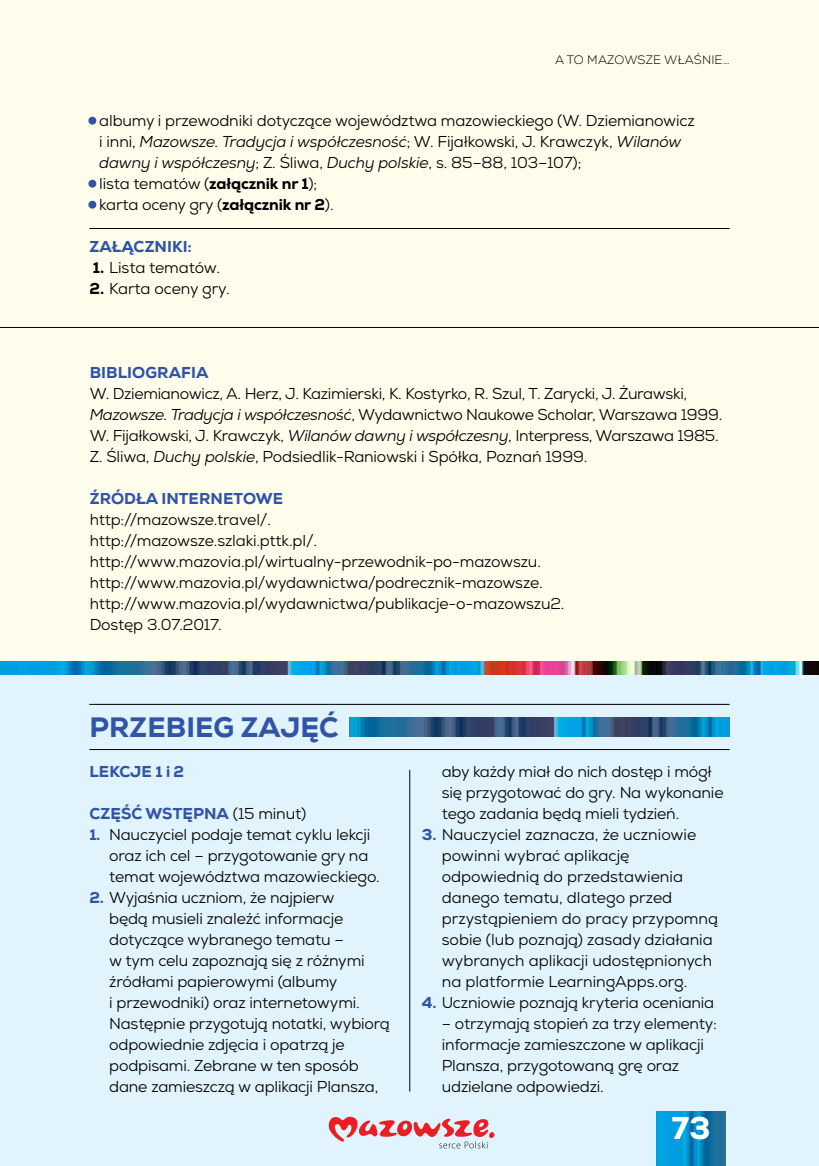
<style>
.page{position:relative;width:819px;height:1166px;background:#fffdeb}
.page>*{position:absolute;margin:0;border:0;box-sizing:border-box;transform-origin:0 0}
.t1{font:800 31.5px "Nexa";color:#fff}
.t2{font:800 28px "Nexa";letter-spacing:.005em;color:#3155a6}
.t3{font:15.75px/21px "Nexa";letter-spacing:-.01em;color:#000}
.t4{font:800 15.75px "Nexa";letter-spacing:.005em;color:#3155a6}
.t5{font:300 12.25px "Nexa";letter-spacing:.015em;color:#000}
.s1{color:#3155a6}
.s2{font-style:italic}
.s3{font-weight:800}
.s4{font-weight:400;color:#000}
.s5{font-weight:800;color:#3155a6}
</style>
<div class="page">
<div style="left:0;top:674px;width:819px;height:492px;background:#e1f4fd"></div>
<img style="left:656px;top:1111px;width:69px;height:55px">
<svg style="left:329px;top:1117px;width:165px;height:31px"></svg>
<hr style="left:409px;top:770px;width:1px;height:321px;background:#000">
<img style="left:349px;top:717px;width:380px;height:20px">
<hr style="left:89px;top:749px;width:640px;height:1px;background:#000">
<hr style="left:89px;top:704px;width:640px;height:1px;background:#000">
<hr style="left:89px;top:228px;width:640px;height:1px;background:#000">
<div style="left:88px;top:117px;width:8px;height:8px;border:5px solid #3155a6;border-radius:50%"></div>
<div style="left:88px;top:180px;width:8px;height:8px;border:5px solid #3155a6;border-radius:50%"></div>
<div style="left:88px;top:201px;width:8px;height:8px;border:5px solid #3155a6;border-radius:50%"></div>
<img style="left:0;top:662px;width:819px;height:12px">
<hr style="left:0;top:327px;width:819px;height:1px;background:#000">
<p class="t5" style="left:555px;top:52px;width:176px">A TO MAZOWSZE WŁAŚNIE…</p>
<p class="t3" style="left:99px;top:110px;width:597px;text-indent:-10px"><span class="s1">•</span> albumy i przewodniki dotyczące województwa mazowieckiego (W. Dziemianowicz i inni, <span class="s2">Mazowsze. Tradycja i współczesność</span>; W. Fijałkowski, J. Krawczyk, <span class="s2">Wilanów dawny i współczesny</span>; Z. Śliwa, <span class="s2">Duchy polskie</span>, s. 85–88, 103–107);</p>
<p class="t3" style="left:89px;top:173px;width:229px"><span class="s1">•</span> lista tematów (<span class="s3">załącznik nr 1</span>);</p>
<p class="t3" style="left:89px;top:194px;width:246px"><span class="s1">•</span> karta oceny gry (<span class="s3">załącznik nr 2</span>).</p>
<p class="t4" style="left:89px;top:237px;width:104px">ZAŁĄCZNIKI:</p>
<p class="t3" style="left:93px;top:257px;width:129px"><span class="s3">1.</span> Lista tematów.</p>
<p class="t3" style="left:89px;top:278px;width:142px"><span class="s3">2.</span> Karta oceny gry.</p>
<p class="t4" style="left:90px;top:363px;width:120px">BIBLIOGRAFIA</p>
<p class="t3" style="left:90px;top:383px;width:634px">W. Dziemianowicz, A. Herz, J. Kazimierski, K. Kostyrko, R. Szul, T. Zarycki, J. Żurawski, <span class="s2">Mazowsze. Tradycja i współczesność</span>, Wydawnictwo Naukowe Scholar, Warszawa 1999.<br>W. Fijałkowski, J. Krawczyk, <span class="s2">Wilanów dawny i współczesny</span>, Interpress, Warszawa 1985.<br>Z. Śliwa, <span class="s2">Duchy polskie</span>, Podsiedlik-Raniowski i Spółka, Poznań 1999.</p>
<p class="t4" style="left:90px;top:488px;width:195px">ŹRÓDŁA INTERNETOWE</p>
<p class="t3" style="left:90px;top:509px;width:476px">http://mazowsze.travel/.<br>http://mazowsze.szlaki.pttk.pl/. http://www.mazovia.pl/wirtualny-przewodnik-po-mazowszu. http://www.mazovia.pl/wydawnictwa/podrecznik-mazowsze. http://www.mazovia.pl/wydawnictwa/publikacje-o-mazowszu2.<br>Dostęp 3.07.2017.</p>
<h2 class="t2" style="left:89px;top:709px;width:251px">PRZEBIEG ZAJĘĆ</h2>
<p class="t4" style="left:89px;top:762px;width:96px">LEKCJE 1 i 2</p>
<p class="t4" style="left:89px;top:804px;width:218px">CZĘŚĆ WSTĘPNA <span class="s4">(15 minut)</span></p>
<p class="t3" style="left:109px;top:824px;width:272px;text-indent:-20px"><span class="s5">1.</span> Nauczyciel podaje temat cyklu lekcji oraz ich cel – przygotowanie gry na temat województwa mazowieckiego.</p>
<p class="t3" style="left:109px;top:887px;width:282px;text-indent:-20px"><span class="s5">2.</span> Wyjaśnia uczniom, że najpierw<br>będą musieli znaleźć informacje dotyczące wybranego tematu –<br>w tym celu zapoznają się z różnymi źródłami papierowymi (albumy<br>i przewodniki) oraz internetowymi.<br>Następnie przygotują notatki, wybiorą odpowiednie zdjęcia i opatrzą je podpisami. Zebrane w ten sposób dane zamieszczą w aplikacji Plansza,</p>
<p class="t3" style="left:442px;top:761px;width:283px">aby każdy miał do nich dostęp i mógł się przygotować do gry. Na wykonanie tego zadania będą mieli tydzień.</p>
<p class="t3" style="left:442px;top:824px;width:278px;text-indent:-20px"><span class="s5">3.</span> Nauczyciel zaznacza, że uczniowie powinni wybrać aplikację odpowiednią do przedstawienia danego tematu, dlatego przed przystąpieniem do pracy przypomną sobie (lub poznają) zasady działania wybranych aplikacji udostępnionych na platformie LearningApps.org.</p>
<p class="t3" style="left:422px;top:992px;width:294px"><span class="s5">4.</span> Uczniowie poznają kryteria oceniania</p>
<p class="t3" style="left:442px;top:1013px;width:276px">– otrzymają stopień za trzy elementy: informacje zamieszczone w aplikacji<br>Plansza, przygotowaną grę oraz udzielane odpowiedzi.</p>
<h1 class="t1" style="left:671px;top:1108px;width:41px">73</h1>
</div>
